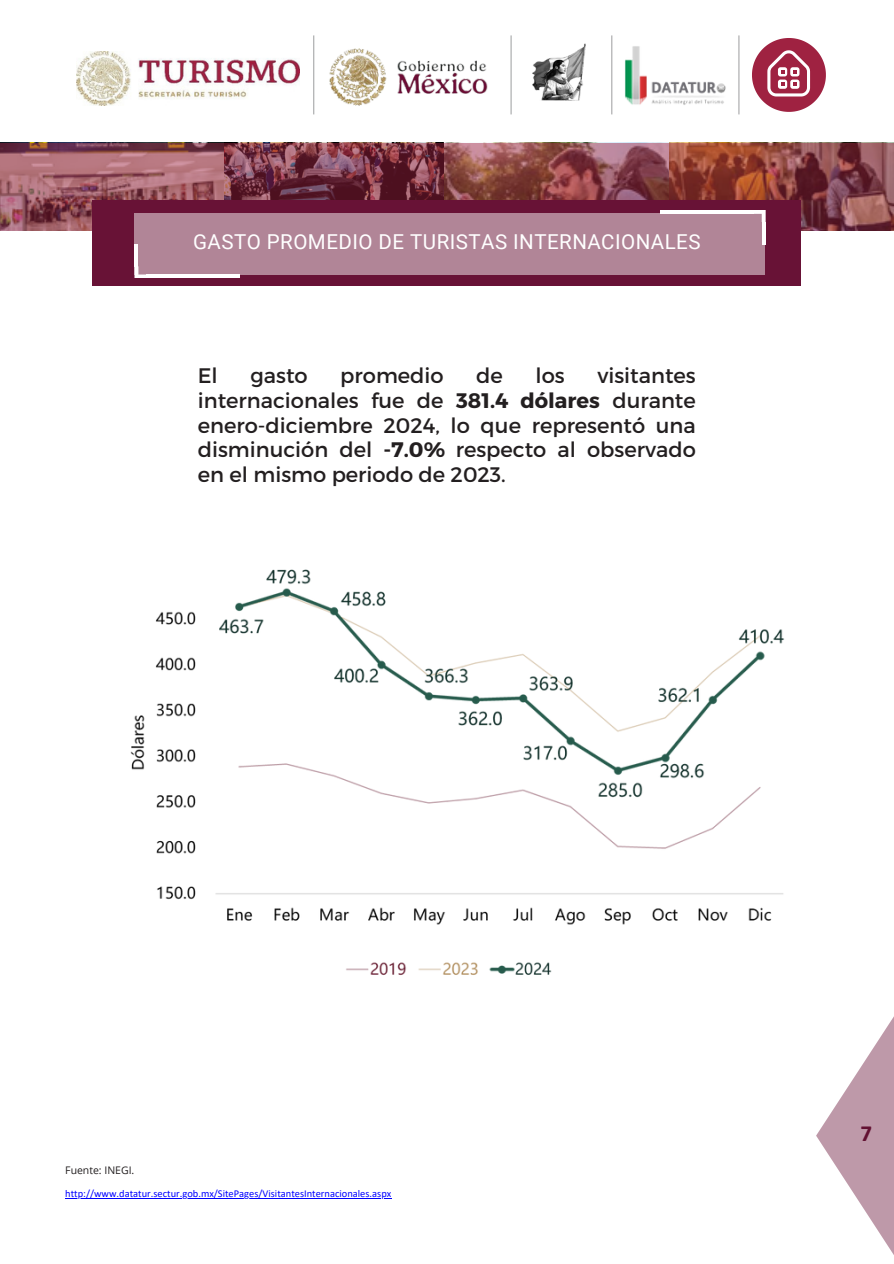
<style>
.page{position:relative;width:894px;height:1264px;background:#fff}
.page>*{position:absolute;margin:0;border:0;box-sizing:border-box;transform-origin:0 0}
.t1{font:700 23.1px "Calibri";color:#621132}
.t2{font:21px/24.8px "Montserrat";color:#231f20;text-align:justify}
.t3{font:20.55px "Roboto";letter-spacing:.025em;color:#fff}
.t4{font:10.5px "Calibri";color:#00f}
.t5{font:10.5px "Open Sans";color:#231f20}
.s1{font-weight:700}
</style>
<div class="page">
<img style="left:0;top:143px;width:893px;height:87px">
<div style="left:93px;top:200px;width:707px;height:85px;background:#681236"></div>
<hr style="left:146px;top:274px;width:94px;height:4px;background:#fff">
<svg style="left:134px;top:275px;width:12px;height:3px"></svg>
<hr style="left:761px;top:222px;width:4px;height:22px;background:#fff">
<hr style="left:660px;top:210px;width:93px;height:4px;background:#fff">
<svg style="left:753px;top:210px;width:12px;height:12px"></svg>
<svg style="left:816px;top:1018px;width:77px;height:236px"></svg>
<div style="left:134px;top:213px;width:630px;height:62px;background:#b18597"></div>
<img style="left:77px;top:52px;width:223px;height:54px">
<img style="left:625px;top:46px;width:100px;height:59px">
<img style="left:329px;top:48px;width:159px;height:58px">
<img style="left:532px;top:43px;width:54px;height:58px">
<hr style="left:313px;top:35px;width:1px;height:79px;background:#a7a8a9">
<hr style="left:510px;top:35px;width:1px;height:79px;background:#a7a8a9">
<hr style="left:611px;top:35px;width:1px;height:79px;background:#a7a8a9">
<hr style="left:738px;top:35px;width:1px;height:79px;background:#a7a8a9">
<svg style="left:752px;top:38px;width:73px;height:74px"></svg>
<img style="left:130px;top:569px;width:654px;height:406px">
<hr style="left:65px;top:1197px;width:326px;height:1px;background:#00f">
<p class="t3" style="left:193px;top:230px;width:509px">GASTO PROMEDIO DE TURISTAS INTERNACIONALES</p>
<p class="t2" style="left:198px;top:362px;width:499px;text-indent:399px">visitantes internacionales fue de <span class="s1">381.4 dólares</span> durante enero-diciembre 2024, lo que representó una disminución del <span class="s1">-7.0%</span> respecto al observado en el mismo periodo de 2023.</p>
<p class="t2" style="left:198px;top:362px;width:21px">El</p>
<p class="t2" style="left:250px;top:362px;width:59px">gasto</p>
<p class="t2" style="left:340px;top:362px;width:105px">promedio</p>
<p class="t2" style="left:476px;top:362px;width:28px">de</p>
<p class="t2" style="left:535px;top:362px;width:31px">los</p>
<p class="t5" style="left:65px;top:1162px;width:71px">Fuente: INEGI.</p>
<p class="t4" style="left:65px;top:1188px;width:327px">http://www.datatur.sectur.gob.mx/SitePages/VisitantesInternacionales.aspx</p>
<p class="t1" style="left:860px;top:1123px;width:13px">7</p>
</div>
